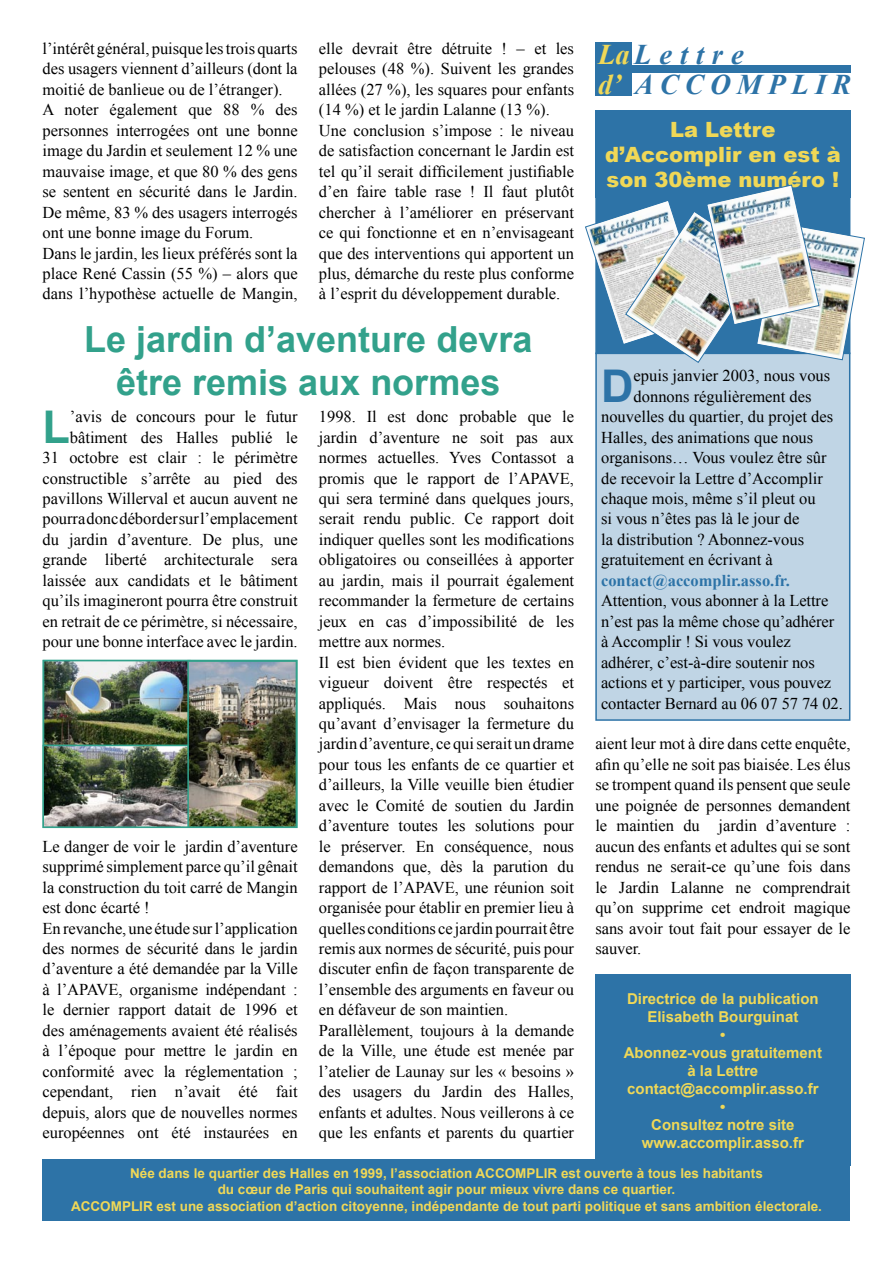
<style>
.page{position:relative;width:893px;height:1263px;background:#fff}
.page>*{position:absolute;margin:0;border:0;box-sizing:border-box;transform-origin:0 0}
.Texte{font:700 45px "Arial";color:#32a18b}
.Texte_encadré{font:700 45px "Arial";color:#2d73a7}
.Gros_titre{font:700 36px/43.2px "Arial";color:#32a18b;text-align:center}
.t1{font:italic 700 28.5px "Times New Roman";letter-spacing:.215em;color:#2d73a7}
.t2{font:italic 700 28.5px "Times New Roman";letter-spacing:.28em;color:#2d73a7}
.Titre_encadré{font:900 21px/25.2px "Arial";color:#f0d857;text-align:center}
.Texte-2{font:16.5px/20.4px "Times New Roman";color:#000;text-align:justify}
.Texte_encadré-2{font:16.5px "Times New Roman";color:#000}
.Texte_encadré-3{font:700 16.5px "Times New Roman";color:#2d73a7}
.t3{font:700 15px "Arial";color:#f0d857}
.t4{font:700 13.5px "Arial";color:#f0d857}
.s1{color:#f0d857}
</style>
<div class="page">
<div style="left:595px;top:974px;width:255px;height:192px;background:#2d73a7"></div>
<div style="left:43px;top:1158px;width:807px;height:62px;background:#2d73a7"></div>
<div style="left:595px;top:43px;width:37px;height:53px;background:#2d73a7"></div>
<div style="left:595px;top:65px;width:255px;height:8px;background:#2d73a7"></div>
<div style="left:596px;top:353px;width:254px;height:367px;background:#c0d5e5"></div>
<div style="left:595px;top:352px;width:255px;height:369px;border:2px solid #2d73a7"></div>
<div style="left:595px;top:111px;width:255px;height:87px;background:#2d73a7"></div>
<img style="left:585px;top:184px;width:280px;height:179px">
<img style="left:46px;top:663px;width:141px;height:162px">
<div style="left:43px;top:660px;width:148px;height:86px;border:2px solid #32a18b"></div>
<div style="left:43px;top:745px;width:147px;height:83px;border:2px solid #32a18b"></div>
<img style="left:190px;top:663px;width:104px;height:162px">
<div style="left:187px;top:660px;width:110px;height:168px;border:2px solid #32a18b"></div>
<p class="Texte-2" style="left:43px;top:38px;width:257px">l’intérêt général, puisque les trois quarts des usagers viennent d’ailleurs (dont la moitié de banlieue ou de l’étranger).</p>
<p class="Texte-2" style="left:43px;top:99px;width:257px">A noter également que 88 % des personnes interrogées ont une bonne image du Jardin et seulement 12 % une mauvaise image, et que 80 % des gens se sentent en sécurité dans le Jardin.<br>De même, 83 % des usagers interrogés ont une bonne image du Forum.</p>
<p class="Texte-2" style="left:43px;top:243px;width:257px">Dans le jardin, les lieux préférés sont la place René Cassin (55 %) – alors que dans l’hypothèse actuelle de Mangin,</p>
<p class="Texte-2" style="left:319px;top:38px;width:257px">elle devrait être détruite ! – et les pelouses (48 %). Suivent les grandes allées (27 %), les squares pour enfants (14 %) et le jardin Lalanne (13 %).</p>
<p class="Texte-2" style="left:319px;top:120px;width:257px">Une conclusion s’impose : le niveau de satisfaction concernant le Jardin est tel qu’il serait difficilement justifiable d’en faire table rase ! Il faut plutôt chercher à l’améliorer en préservant ce qui fonctionne et en n’envisageant que des interventions qui apportent un plus, démarche du reste plus conforme à l’esprit du développement durable.</p>
<p class="t2" style="left:598px;top:38px;width:147px"><span class="s1">La</span>Lettre</p>
<p class="t1" style="left:598px;top:68px;width:255px"><span class="s1">d’</span> ACCOMPLIR</p>
<p class="Titre_encadré" style="left:605px;top:117px;width:237px">La Lettre d’Accomplir en est à son 30ème numéro !</p>
<p class="Gros_titre" style="left:84px;top:318px;width:450px">Le jardin d’aventure devra être remis aux normes</p>
<p class="Texte_encadré" style="left:601px;top:356px;width:34px">D</p>
<p class="Texte_encadré-2" style="left:634px;top:366px;width:198px">epuis janvier 2003, nous vous</p>
<p class="Texte_encadré-2" style="left:634px;top:387px;width:179px">donnons régulièrement des</p>
<p class="Texte_encadré-2" style="left:601px;top:407px;width:234px">nouvelles du quartier, du projet des</p>
<p class="Texte_encadré-2" style="left:601px;top:428px;width:214px">Halles, des animations que nous</p>
<p class="Texte_encadré-2" style="left:601px;top:448px;width:227px">organisons… Vous voulez être sûr</p>
<p class="Texte_encadré-2" style="left:601px;top:468px;width:223px">de recevoir la Lettre d’Accomplir</p>
<p class="Texte_encadré-2" style="left:601px;top:489px;width:216px">chaque mois, même s’il pleut ou</p>
<p class="Texte_encadré-2" style="left:601px;top:509px;width:200px">si vous n’êtes pas là le jour de</p>
<p class="Texte_encadré-2" style="left:601px;top:530px;width:205px">la distribution ? Abonnez-vous</p>
<p class="Texte_encadré-2" style="left:601px;top:550px;width:173px">gratuitement en écrivant à</p>
<p class="Texte_encadré-3" style="left:601px;top:571px;width:190px">contact@accomplir.asso.fr.</p>
<p class="Texte_encadré-2" style="left:601px;top:591px;width:229px">Attention, vous abonner à la Lettre</p>
<p class="Texte_encadré-2" style="left:601px;top:612px;width:235px">n’est pas la même chose qu’adhérer</p>
<p class="Texte_encadré-2" style="left:601px;top:632px;width:191px">à Accomplir ! Si vous voulez</p>
<p class="Texte_encadré-2" style="left:601px;top:652px;width:215px">adhérer, c’est-à-dire soutenir nos</p>
<p class="Texte_encadré-2" style="left:601px;top:673px;width:232px">actions et y participer, vous pouvez</p>
<p class="Texte_encadré-2" style="left:601px;top:693px;width:243px">contacter Bernard au 06 07 57 74 02.</p>
<p class="Texte" style="left:43px;top:397px;width:29px">L</p>
<p class="Texte-2" style="left:43px;top:406px;width:257px;text-align:right">’avis de concours pour le futur bâtiment des Halles publié le<br>31 octobre est clair : le périmètre constructible s’arrête au pied des pavillons Willerval et aucun auvent ne pourra donc déborder sur l’emplacement du jardin d’aventure. De plus, une grande liberté architecturale sera laissée aux candidats et le bâtiment qu’ils imagineront pourra être construit en retrait de ce périmètre, si nécessaire, pour une bonne interface avec le jardin.</p>
<p class="Texte-2" style="left:319px;top:406px;width:257px">1998. Il est donc probable que le jardin d’aventure ne soit pas aux normes actuelles. Yves Contassot a promis que le rapport de l’APAVE, qui sera terminé dans quelques jours, serait rendu public. Ce rapport doit indiquer quelles sont les modifications obligatoires ou conseillées à apporter au jardin, mais il pourrait également recommander la fermeture de certains jeux en cas d’impossibilité de les mettre aux normes.</p>
<p class="Texte-2" style="left:319px;top:652px;width:257px">Il est bien évident que les textes en vigueur doivent être respectés et appliqués. Mais nous souhaitons qu’avant d’envisager la fermeture du jardin d’aventure, ce qui serait un drame pour tous les enfants de ce quartier et d’ailleurs, la Ville veuille bien étudier avec le Comité de soutien du Jardin d’aventure toutes les solutions pour le préserver. En conséquence, nous demandons que, dès la parution du rapport de l’APAVE, une réunion soit organisée pour établir en premier lieu à quelles conditions ce jardin pourrait être remis aux normes de sécurité, puis pour discuter enfin de façon transparente de l’ensemble des arguments en faveur ou en défaveur de son maintien.</p>
<p class="Texte-2" style="left:319px;top:1020px;width:257px">Parallèlement, toujours à la demande de la Ville, une étude est menée par l’atelier de Launay sur les « besoins » des usagers du Jardin des Halles, enfants et adultes. Nous veillerons à ce que les enfants et parents du quartier</p>
<p class="Texte-2" style="left:595px;top:733px;width:257px">aient leur mot à dire dans cette enquête, afin qu’elle ne soit pas biaisée. Les élus se trompent quand ils pensent que seule une poignée de personnes demandent le maintien du jardin d’aventure : aucun des enfants et adultes qui se sont rendus ne serait-ce qu’une fois dans le Jardin Lalanne ne comprendrait qu’on supprime cet endroit magique sans avoir tout fait pour essayer de le sauver.</p>
<p class="Texte-2" style="left:43px;top:836px;width:257px">Le danger de voir le jardin d’aventure supprimé simplement parce qu’il gênait la construction du toit carré de Mangin est donc écarté !</p>
<p class="Texte-2" style="left:43px;top:917px;width:257px">En revanche, une étude sur l’application des normes de sécurité dans le jardin d’aventure a été demandée par la Ville à l’APAVE, organisme indépendant : le dernier rapport datait de 1996 et des aménagements avaient été réalisés à l’époque pour mettre le jardin en conformité avec la réglementation ; cependant, rien n’avait été fait depuis, alors que de nouvelles normes européennes ont été instaurées en</p>
<p class="t3" style="left:627px;top:989px;width:193px">Directrice de la publication</p>
<p class="t3" style="left:647px;top:1007px;width:152px">Elisabeth Bourguinat</p>
<p class="t3" style="left:720px;top:1025px;width:7px">•</p>
<p class="t3" style="left:624px;top:1043px;width:200px">Abonnez-vous gratuitement</p>
<p class="t3" style="left:687px;top:1061px;width:72px">à la Lettre</p>
<p class="t3" style="left:627px;top:1079px;width:193px">contact@accomplir.asso.fr</p>
<p class="t3" style="left:720px;top:1097px;width:7px">•</p>
<p class="t3" style="left:651px;top:1115px;width:145px">Consultez notre site</p>
<p class="t3" style="left:642px;top:1133px;width:163px">www.accomplir.asso.fr</p>
<p class="t4" style="left:130px;top:1164px;width:634px">Née dans le quartier des Halles en 1999, l’association ACCOMPLIR est ouverte à tous les habitants</p>
<p class="t4" style="left:218px;top:1181px;width:459px">du cœur de Paris qui souhaitent agir pour mieux vivre dans ce quartier.</p>
<p class="t4" style="left:71px;top:1197px;width:752px">ACCOMPLIR est une association d’action citoyenne, indépendante de tout parti politique et sans ambition électorale.</p>
</div>
